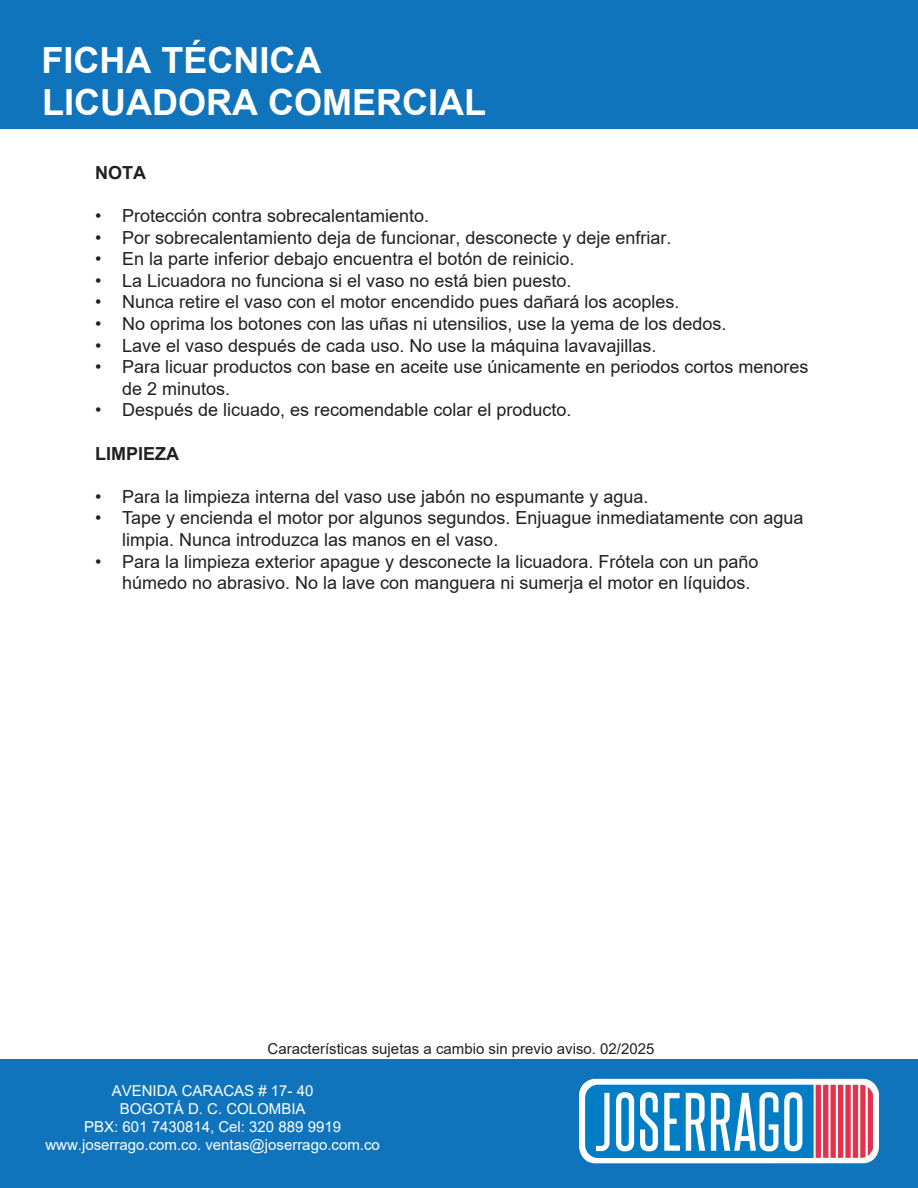
<style>
.page{position:relative;width:918px;height:1188px;background:#fff}
.page>*{position:absolute;margin:0;border:0;box-sizing:border-box;transform-origin:0 0}
.t1{font:700 36px "Arial";color:#fff}
.t2{font:18px/21.6px "Arial";color:#231f20}
.t3{font:700 18px "Arial";color:#231f20}
.t4{font:15px/18px "Arial";color:#fff;text-align:center}
.t5{font:15px "Arial";color:#231f20}
</style>
<div class="page">
<div style="left:0;top:1059px;width:918px;height:129px;background:#1074bc"></div>
<div style="left:0;top:0;width:918px;height:129px;background:#1074bc"></div>
<svg style="left:579px;top:1079px;width:300px;height:84px"></svg>
<h1 class="t1" style="left:42px;top:35px;width:281px">FICHA TÉCNICA</h1>
<h1 class="t1" style="left:42px;top:77px;width:445px">LICUADORA COMERCIAL</h1>
<p class="t3" style="left:95px;top:160px;width:52px">NOTA</p>
<p class="t2" style="left:95px;top:205px;width:336px">• Protección contra sobrecalentamiento.</p>
<p class="t2" style="left:95px;top:226px;width:578px">• Por sobrecalentamiento deja de funcionar, desconecte y deje enfriar.</p>
<p class="t2" style="left:95px;top:248px;width:481px">• En la parte inferior debajo encuentra el botón de reinicio.</p>
<p class="t2" style="left:95px;top:270px;width:478px">• La Licuadora no funciona si el vaso no está bien puesto.</p>
<p class="t2" style="left:95px;top:291px;width:586px">• Nunca retire el vaso con el motor encendido pues dañará los acoples.</p>
<p class="t2" style="left:95px;top:313px;width:633px">• No oprima los botones con las uñas ni utensilios, use la yema de los dedos.</p>
<p class="t2" style="left:95px;top:334px;width:563px">• Lave el vaso después de cada uso. No use la máquina lavavajillas.</p>
<p class="t2" style="left:122px;top:356px;width:688px;text-indent:-27px">• Para licuar productos con base en aceite use únicamente en periodos cortos menores de 2 minutos.</p>
<p class="t2" style="left:95px;top:399px;width:478px">• Después de licuado, es recomendable colar el producto.</p>
<p class="t3" style="left:95px;top:441px;width:86px">LIMPIEZA</p>
<p class="t2" style="left:95px;top:486px;width:555px">• Para la limpieza interna del vaso use jabón no espumante y agua.</p>
<p class="t2" style="left:122px;top:507px;width:683px;text-indent:-27px">• Tape y encienda el motor por algunos segundos. Enjuague inmediatamente con agua limpia. Nunca introduzca las manos en el vaso.</p>
<p class="t2" style="left:122px;top:550px;width:638px;text-indent:-27px">• Para la limpieza exterior apague y desconecte la licuadora. Frótela con un paño húmedo no abrasivo. No la lave con manguera ni sumerja el motor en líquidos.</p>
<p class="t5" style="left:268px;top:1038px;width:388px">Características sujetas a cambio sin previo aviso. 02/2025</p>
<p class="t4" style="left:45px;top:1081px;width:336px">AVENIDA CARACAS # 17- 40<br>BOGOTÁ D. C. COLOMBIA<br>PBX: 601 7430814, Cel: 320 889 9919 www.joserrago.com.co. ventas@joserrago.com.co</p>
</div>
